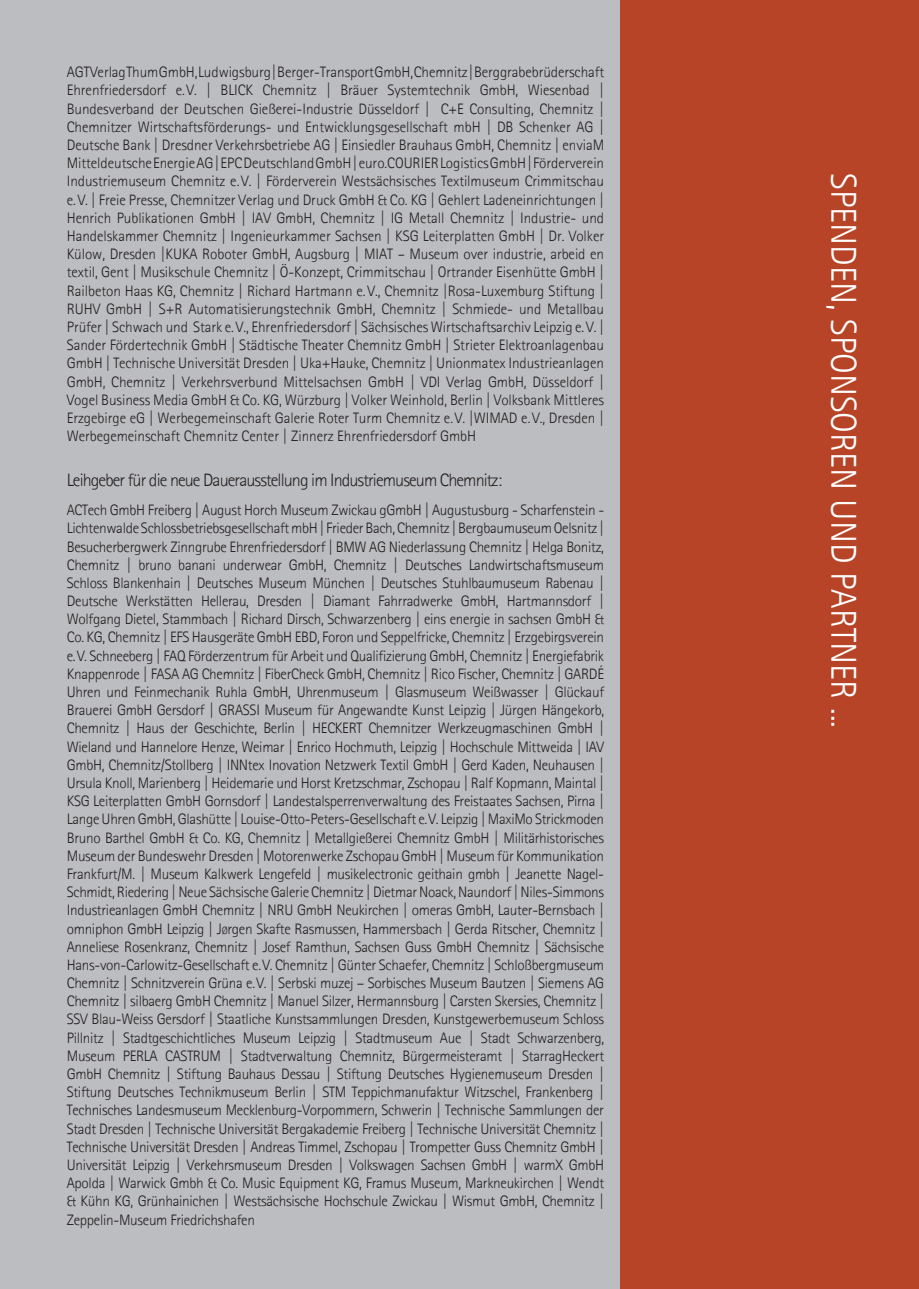
<style>
.page{position:relative;width:919px;height:1289px;background:#fff}
.page>*{position:absolute;margin:0;border:0;box-sizing:border-box;transform-origin:0 0}
.t1{font:300 36px "Agfa Rotis Sans Serif";color:#fff}
.t2{font:300 18px "Agfa Rotis Sans Serif";letter-spacing:-.05em;color:#231f20}
.t3{font:300 15.15px/18.1px "Agfa Rotis Sans Serif";letter-spacing:-.015em;color:#231f20;text-align:justify}
.s1{font-size:10.5px}
.s2{font-weight:400}
</style>
<div class="page">
<div style="left:0;top:0;width:918px;height:1288px;background:#bcbdc0"></div>
<div style="left:620px;top:0;width:298px;height:1288px;background:#b74426"></div>
<p class="t3" style="left:67px;top:63px;width:539px">AGT Verlag Thum GmbH, Ludwigsburg | Berger-Transport GmbH, Chemnitz | Berggrabebrüderschaft Ehrenfriedersdorf e.V. | BLICK Chemnitz | Bräuer Systemtechnik GmbH, Wiesenbad | Bundesverband der Deutschen Gießerei-Industrie Düsseldorf | C+E Consulting, Chemnitz | Chemnitzer Wirtschaftsförderungs- und Entwicklungsgesellschaft mbH | DB Schenker AG | Deutsche Bank | Dresdner Verkehrsbetriebe AG | Einsiedler Brauhaus GmbH, Chemnitz | enviaM Mitteldeutsche Energie AG | EPC Deutschland GmbH | euro.COURIER Logistics GmbH | Förderverein Industriemuseum Chemnitz e.V. | Förderverein Westsächsisches Textilmuseum Crimmitschau e.V. | Freie Presse, Chemnitzer Verlag und Druck GmbH &amp; Co. KG | Gehlert Ladeneinrichtungen | Henrich Publikationen GmbH | IAV GmbH, Chemnitz | IG Metall Chemnitz | Industrie- und Handelskammer Chemnitz | Ingenieurkammer Sachsen | KSG Leiterplatten GmbH | Dr. Volker Külow, Dresden |KUKA Roboter GmbH, Augsburg | MIAT – Museum over industrie, arbeid en textil, Gent | Musikschule Chemnitz | Ö-Konzept, Crimmitschau | Ortrander Eisenhütte GmbH | Railbeton Haas KG, Chemnitz | Richard Hartmann e.V., Chemnitz |Rosa-Luxemburg Stiftung | RUHV GmbH | S+R Automatisierungstechnik GmbH, Chemnitz | Schmiede- und Metallbau Prüfer | Schwach und Stark e.V., Ehrenfriedersdorf | Sächsisches Wirtschaftsarchiv Leipzig e.V. | Sander Fördertechnik GmbH | Städtische Theater Chemnitz GmbH | Strieter Elektroanlagenbau GmbH | Technische Universität Dresden | Uka+Hauke, Chemnitz | Unionmatex Industrieanlagen GmbH, Chemnitz | Verkehrsverbund Mittelsachsen GmbH | VDI Verlag GmbH, Düsseldorf | Vogel Business Media GmbH &amp; Co. KG, Würzburg | Volker Weinhold, Berlin | Volksbank Mittleres Erzgebirge eG | Werbegemeinschaft Galerie Roter Turm Chemnitz e.V. |WIMAD e.V., Dresden | Werbegemeinschaft Chemnitz Center | Zinnerz Ehrenfriedersdorf GmbH</p>
<p class="t2" style="left:67px;top:469px;width:437px">Leihgeber für die neue Dauerausstellung im Industriemuseum Chemnitz:</p>
<p class="t3" style="left:67px;top:500px;width:539px">ACTech GmbH Freiberg | August Horch Museum Zwickau gGmbH | Augustusburg - Scharfenstein - Lichtenwalde Schlossbetriebsgesellschaft mbH | Frieder Bach, Chemnitz | Bergbaumuseum Oelsnitz | Besucherbergwerk Zinngrube Ehrenfriedersdorf | BMW AG Niederlassung Chemnitz | Helga Bonitz, Chemnitz | bruno banani underwear GmbH, Chemnitz | Deutsches Landwirtschaftsmuseum Schloss Blankenhain | Deutsches Museum München | Deutsches Stuhlbaumuseum Rabenau | Deutsche Werkstätten Hellerau, Dresden | Diamant Fahrradwerke GmbH, Hartmannsdorf | Wolfgang Dietel, Stammbach | Richard Dirsch, Schwarzenberg | eins energie in sachsen GmbH &amp; Co. KG, Chemnitz | EFS Hausgeräte GmbH EBD, Foron und Seppelfricke, Chemnitz | Erzgebirgsverein e.V. Schneeberg | FAQ Förderzentrum für Arbeit und Qualifizierung GmbH, Chemnitz | Energiefabrik Knappenrode | FASA AG Chemnitz | FiberCheck GmbH, Chemnitz | Rico Fischer, Chemnitz | GARDÉ Uhren und Feinmechanik Ruhla GmbH, Uhrenmuseum | Glasmuseum Weißwasser | Glückauf Brauerei GmbH Gersdorf | GRASSI Museum für Angewandte Kunst Leipzig | Jürgen Hängekorb, Chemnitz | Haus der Geschichte, Berlin | HECKERT Chemnitzer Werkzeugmaschinen GmbH | Wieland und Hannelore Henze, Weimar | Enrico Hochmuth, Leipzig | Hochschule Mittweida | IAV GmbH, Chemnitz/Stollberg | INNtex Inovation Netzwerk Textil GmbH | Gerd Kaden, Neuhausen | Ursula Knoll, Marienberg | Heidemarie und Horst Kretzschmar, Zschopau | Ralf Kopmann, Maintal | KSG Leiterplatten GmbH Gornsdorf | Landestalsperrenverwaltung des Freistaates Sachsen, Pirna | Lange Uhren GmbH, Glashütte | Louise-Otto-Peters-Gesellschaft e.V. Leipzig | MaxiMo Strickmoden Bruno Barthel GmbH &amp; Co. KG, Chemnitz | Metallgießerei Chemnitz GmbH | Militärhistorisches Museum der Bundeswehr Dresden | Motorenwerke Zschopau GmbH | Museum für Kommunikation Frankfurt/M. | Museum Kalkwerk Lengefeld | musikelectronic geithain gmbh | Jeanette Nagel-Schmidt, Riedering | Neue Sächsische Galerie Chemnitz | Dietmar Noack, Naundorf | Niles-Simmons Industrieanlagen GmbH Chemnitz | NRU GmbH Neukirchen | omeras GmbH, Lauter-Bernsbach | omniphon GmbH Leipzig | J<span class="s1">Ø</span>rgen Skafte Rasmussen, Hammersbach | Gerda Ritscher, Chemnitz | Anneliese Rosenkranz, Chemnitz | Josef Ramthun, Sachsen Guss GmbH Chemnitz | Sächsische Hans-von-Carlowitz-Gesellschaft e.V. Chemnitz | Günter Schaefer, Chemnitz | Schloßbergmuseum Chemnitz | Schnitzverein Grüna e.V. | Serbski muzej <span class="s2">–</span> Sorbisches Museum Bautzen | Siemens AG Chemnitz | silbaerg GmbH Chemnitz | Manuel Silzer, Hermannsburg | Carsten Skersies, Chemnitz | SSV Blau-Weiss Gersdorf | Staatliche Kunstsammlungen Dresden, Kunstgewerbemuseum Schloss Pillnitz | Stadtgeschichtliches Museum Leipzig | Stadtmuseum Aue | Stadt Schwarzenberg, Museum PERLA CASTRUM | Stadtverwaltung Chemnitz, Bürgermeisteramt | StarragHeckert GmbH Chemnitz | Stiftung Bauhaus Dessau | Stiftung Deutsches Hygienemuseum Dresden | Stiftung Deutsches Technikmuseum Berlin | STM Teppichmanufaktur Witzschel, Frankenberg | Technisches Landesmuseum Mecklenburg-Vorpommern, Schwerin | Technische Sammlungen der Stadt Dresden | Technische Universität Bergakademie Freiberg | Technische Universität Chemnitz | Technische Universität Dresden | Andreas Timmel, Zschopau | Trompetter Guss Chemnitz GmbH | Universität Leipzig | Verkehrsmuseum Dresden | Volkswagen Sachsen GmbH | warmX GmbH Apolda | Warwick Gmbh &amp; Co. Music Equipment KG, Framus Museum, Markneukirchen | Wendt &amp; Kühn KG, Grünhainichen | Westsächsische Hochschule Zwickau | Wismut GmbH, Chemnitz | Zeppelin-Museum Friedrichshafen</p>
<h1 class="t1" style="left:865px;top:173px;width:556px;rotate:90deg">SPENDEN, SPONSOREN UND PARTNER ...</h1>
</div>
